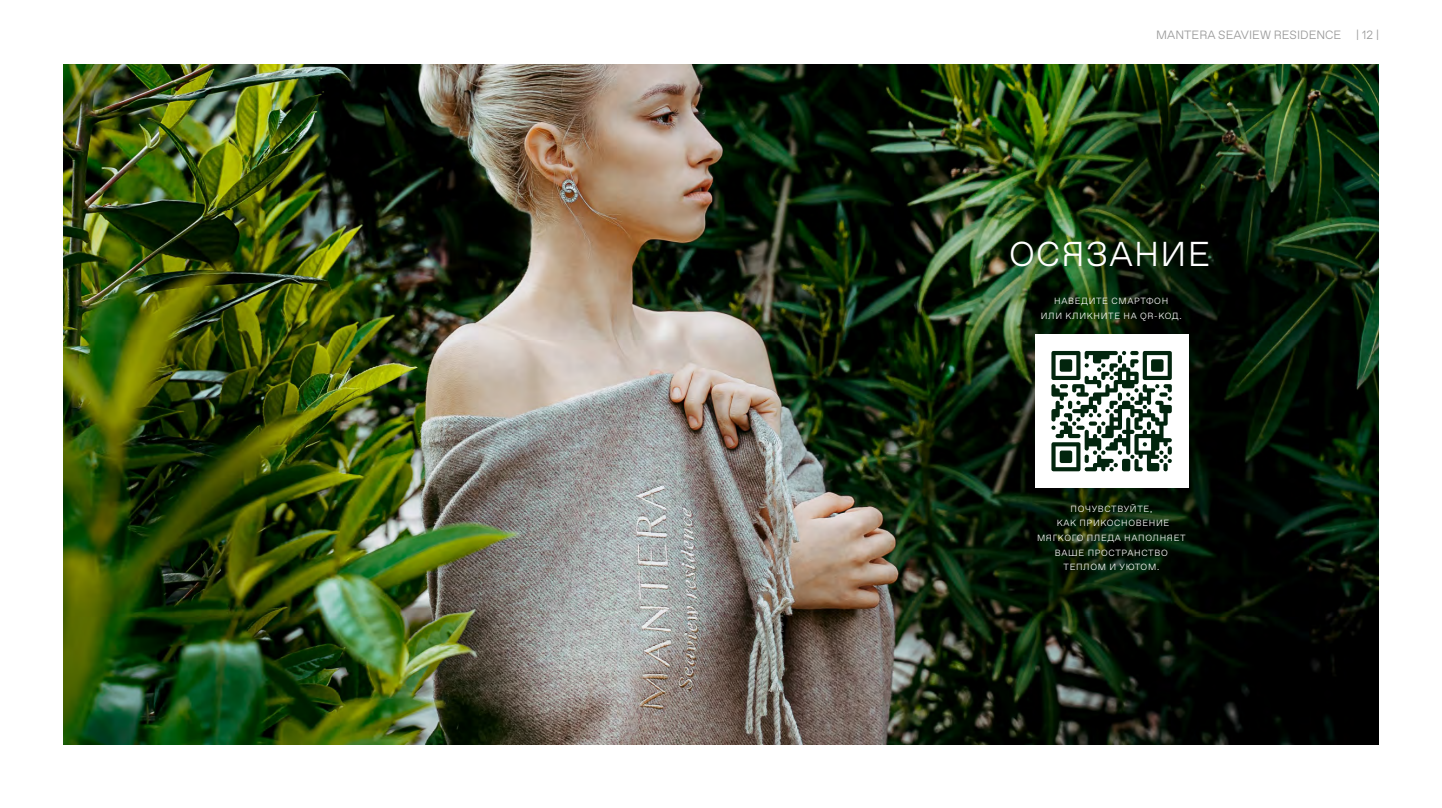
<style>
.page{position:relative;width:1442px;height:808px;background:#fff}
.page>*{position:absolute;margin:0;border:0;box-sizing:border-box;transform-origin:0 0}
.t1{font:300 34.5px "Favorit Pro";letter-spacing:.035em;color:#fff}
.t2{font:300 12px "Favorit Pro";color:#999}
.t3{font:300 9px/14.5px "Favorit Pro";letter-spacing:.075em;color:#fff;text-align:center}
</style>
<div class="page">
<img style="left:64px;top:64px;width:1314px;height:680px">
<div style="left:1034px;top:334px;width:154px;height:154px;background:#fff"></div>
<svg style="left:1051px;top:351px;width:120px;height:120px"></svg>
<h2 class="t2" style="left:1156px;top:30px;width:186px">MANTERA SEAVIEW RESIDENCE</h2>
<h2 class="t2" style="left:1356px;top:30px;width:24px">| 12 |</h2>
<h1 class="t1" style="left:1009px;top:241px;width:202px">ОСЯЗАНИЕ</h1>
<p class="t3" style="left:1040px;top:295px;width:142px">НАВЕДИТЕ СМАРТФОН<br>ИЛИ КЛИКНИТЕ НА QR-КОД.</p>
<p class="t3" style="left:1037px;top:503px;width:150px">ПОЧУВСТВУЙТЕ,<br>КАК ПРИКОСНОВЕНИЕ<br>МЯГКОГО ПЛЕДА НАПОЛНЯЕТ<br>ВАШЕ ПРОСТРАНСТВО<br>ТЕПЛОМ И УЮТОМ.</p>
</div>
